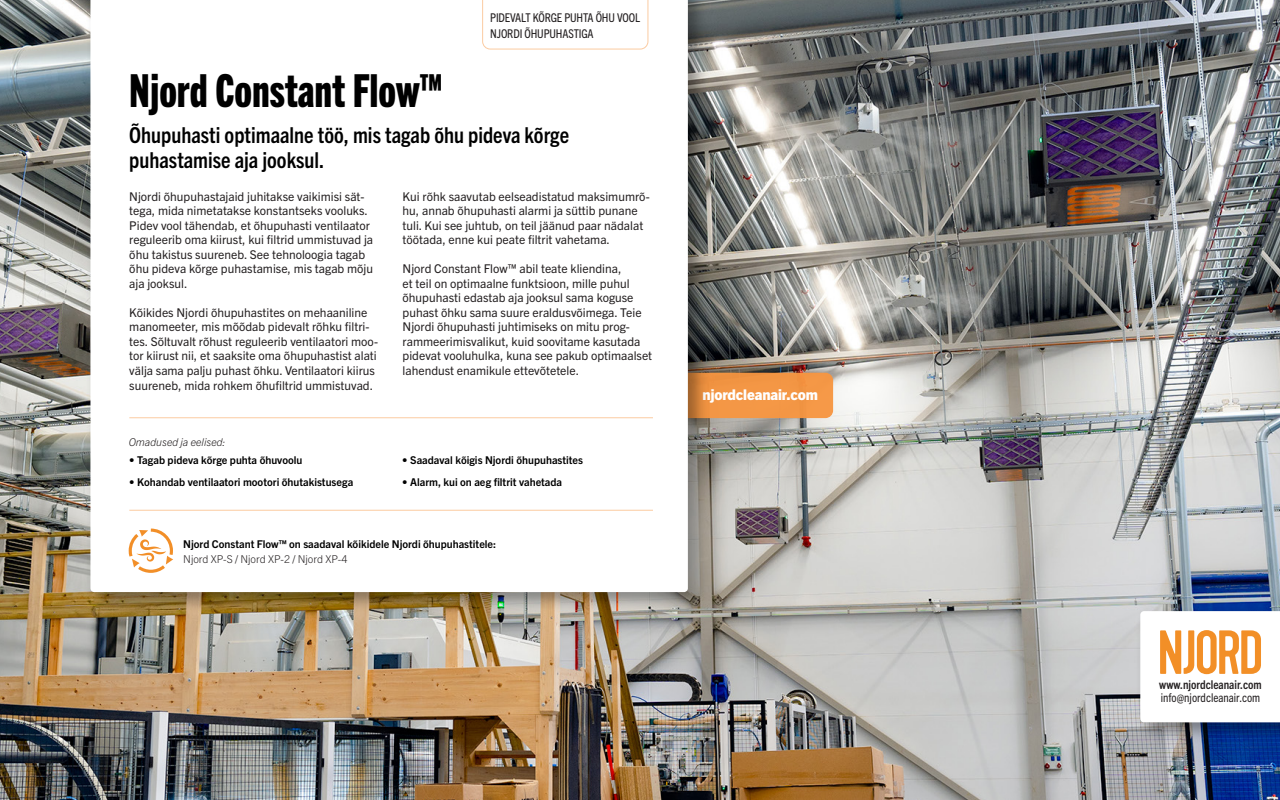
<style>
.page{position:relative;width:1280px;height:800px;background:#fff}
.page>*{position:absolute;margin:0;border:0;box-sizing:border-box;transform-origin:0 0}
.t1{font:45.7px "Trade Gothic Next LT Pro Hv Cm";color:#000}
.t2{font:700 condensed 22px/25px "Trade Gothic Next LT Pro";color:#000}
.t3{font:800 14.8px "Trade Gothic Next LT Pro";letter-spacing:-.01em;color:#fff}
.t4{font:12.1px/14.5px "Trade Gothic Next LT Pro";color:#231f20}
.t5{font:condensed 12.1px/16.1px "Trade Gothic Next LT Pro";letter-spacing:-.01em;color:#231f20}
.t6{font:700 10.7px/14.8px "Trade Gothic Next LT Pro";color:#000}
.t7{font:italic 300 10.7px "Trade Gothic Next LT Pro";color:#231f20}
.s1{font-weight:300;color:#231f20}
.s2{font-weight:700}
</style>
<div class="page">
<img style="left:0;top:0;width:1280px;height:800px">
<div style="left:626px;top:373px;width:207px;height:45px;background:#f79641;border-radius:8px"></div>
<div style="left:86px;top:0;width:623px;height:613px;background:#000;opacity:.36"></div>
<svg style="left:90px;top:0;width:598px;height:592px"></svg>
<svg style="left:482px;top:0;width:166px;height:49px"></svg>
<hr style="left:129px;top:417px;width:524px;height:1px;background:#f79641">
<hr style="left:129px;top:510px;width:524px;height:1px;background:#f79641">
<div style="left:1136px;top:606px;width:144px;height:137px;background:#000;opacity:.36"></div>
<svg style="left:1140px;top:611px;width:140px;height:111px"></svg>
<svg style="left:129px;top:529px;width:44px;height:44px"></svg>
<p class="t1" style="left:129px;top:60px;width:315px">Njord Constant Flow™</p>
<p class="t5" style="left:490px;top:8px;width:151px">PIDEVALT KÕRGE PUHTA ÕHU VOOL<br>NJORDI ÕHUPUHASTIGA</p>
<p class="t2" style="left:129px;top:121px;width:441px">Õhupuhasti optimaalne töö, mis tagab õhu pideva kõrge puhastamise aja jooksul.</p>
<p class="t4" style="left:129px;top:188px;width:245px">Njordi õhupuhastajaid juhitakse vaikimisi sät&shy;tega, mida nimetatakse konstantseks vooluks.<br>Pidev vool tähendab, et õhupuhasti ventilaator reguleerib oma kiirust, kui filtrid ummistuvad ja õhu takistus suureneb. See tehnoloogia tagab õhu pideva kõrge puhastamise, mis tagab mõju aja jooksul.</p>
<p class="t4" style="left:129px;top:304px;width:250px">Kõikides Njordi õhupuhastites on mehaaniline manomeeter, mis mõõdab pidevalt rõhku filtri&shy;tes. Sõltuvalt rõhust reguleerib ventilaatori moo&shy;tor kiirust nii, et saaksite oma õhupuhastist alati välja sama palju puhast õhku. Ventilaatori kiirus suureneb, mida rohkem õhufiltrid ummistuvad.</p>
<p class="t7" style="left:129px;top:435px;width:98px">Omadused ja eelised:</p>
<p class="t6" style="left:129px;top:452px;width:175px">• Tagab pideva kõrge puhta õhuvoolu</p>
<p class="t6" style="left:129px;top:474px;width:225px">• Kohandab ventilaatori mootori õhutakistusega</p>
<p class="t4" style="left:403px;top:188px;width:249px">Kui rõhk saavutab eelseadistatud maksimumrõ&shy;hu, annab õhupuhasti alarmi ja süttib punane tuli. Kui see juhtub, on teil jäänud paar nädalat töötada, enne kui peate filtrit vahetama.</p>
<p class="t4" style="left:403px;top:261px;width:251px">Njord Constant Flow™ abil teate kliendina,<br>et teil on optimaalne funktsioon, mille puhul õhupuhasti edastab aja jooksul sama koguse puhast õhku sama suure eraldusvõimega. Teie Njordi õhupuhasti juhtimiseks on mitu prog&shy;rammeerimisvalikut, kuid soovitame kasutada pidevat vooluhulka, kuna see pakub optimaalset lahendust enamikule ettevõtetele.</p>
<p class="t6" style="left:402px;top:452px;width:182px">• Saadaval kõigis Njordi õhupuhastites</p>
<p class="t6" style="left:402px;top:474px;width:161px">• Alarm, kui on aeg filtrit vahetada</p>
<p class="t6" style="left:183px;top:536px;width:314px">Njord Constant Flow™ on saadaval kõikidele Njordi õhupuhastitele:<br><span class="s1">Njord XP-S / Njord XP-2 / Njord XP-4</span></p>
<p class="t3" style="left:702px;top:384px;width:117px">njordcleanair.com</p>
<p class="t5" style="left:1159px;top:677px;width:104px;line-height:13.4px"><span class="s2">www.njordcleanair.com </span>info@njordcleanair.com</p>
</div>
